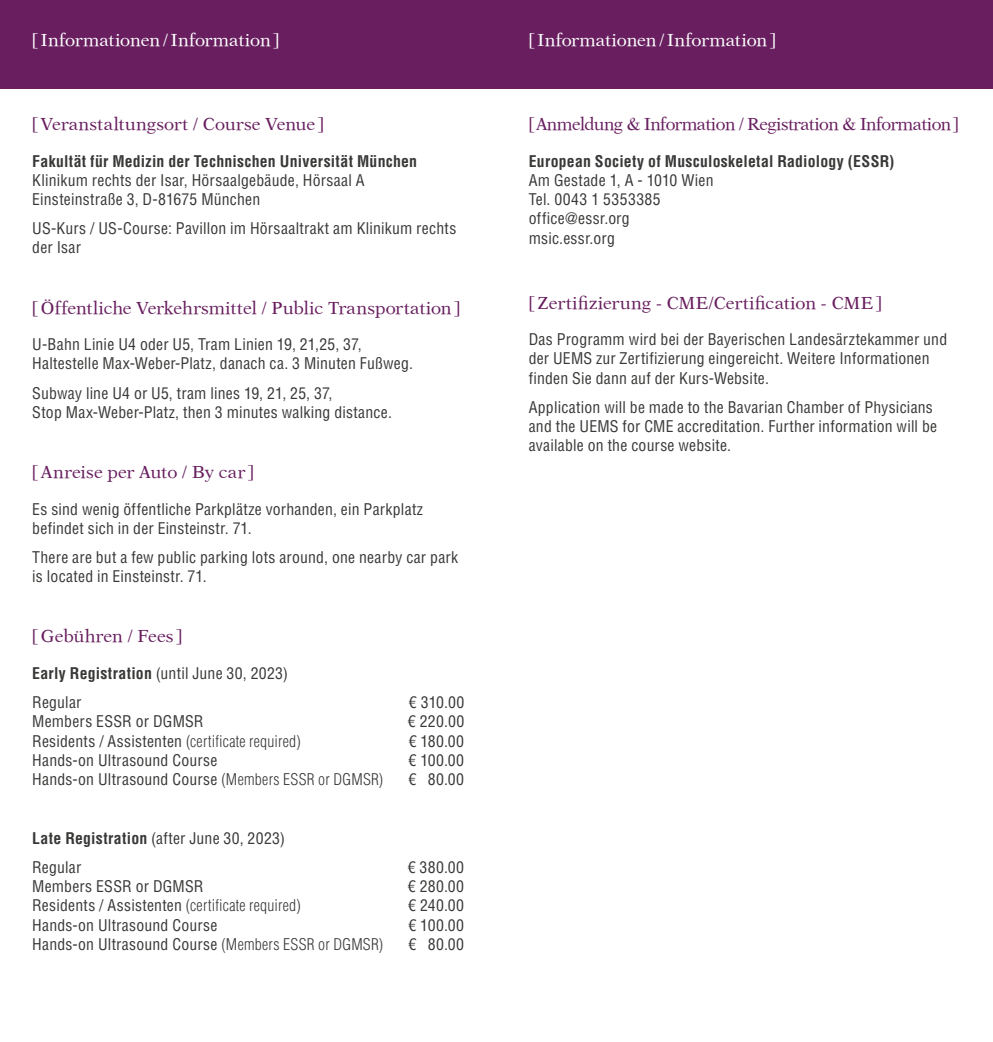
<style>
.page{position:relative;width:993px;height:1042px;background:#fff}
.page>*{position:absolute;margin:0;border:0;box-sizing:border-box;transform-origin:0 0}
.t1{font:17.5px "New Aster";letter-spacing:-.005em;color:#681e5f}
.t2{font:17.5px "New Aster";letter-spacing:-.005em;color:#fff}
.t3{font:17.5px "New Aster";letter-spacing:-.03em;color:#681e5f}
.t4{font:17.5px "New Aster";letter-spacing:.015em;color:#681e5f}
.t5{font:condensed 15.75px/19.2px "Helvetica LT Std";letter-spacing:.015em;color:#383937}
.t6{font:700 condensed 15.75px "Helvetica LT Std";letter-spacing:.015em;color:#383937}
.s1{font-weight:700}
.s2{font-weight:300}
</style>
<div class="page">
<div style="left:0;top:0;width:496px;height:88px;background:#681e5f"></div>
<div style="left:496px;top:0;width:496px;height:88px;background:#681e5f"></div>
<p class="t2" style="left:32px;top:32px;width:248px">[Informationen / Information]</p>
<p class="t2" style="left:528px;top:32px;width:248px">[Informationen / Information]</p>
<p class="t1" style="left:32px;top:117px;width:293px">[Veranstaltungsort / Course Venue]</p>
<p class="t6" style="left:32px;top:151px;width:386px">Fakultät für Medizin der Technischen Universität München</p>
<p class="t5" style="left:32px;top:170px;width:334px">Klinikum rechts der Isar, Hörsaalgebäude, Hörsaal A<br>Einsteinstraße 3, D-81675 München</p>
<p class="t5" style="left:32px;top:219px;width:425px">US-Kurs / US-Course: Pavillon im Hörsaaltrakt am Klinikum rechts der Isar</p>
<p class="t1" style="left:32px;top:300px;width:429px">[Öffentliche Verkehrsmittel / Public Transportation]</p>
<p class="t5" style="left:32px;top:335px;width:382px">U-Bahn Linie U4 oder U5, Tram Linien 19, 21,25, 37,<br>Haltestelle Max-Weber-Platz, danach ca. 3 Minuten Fußweg.</p>
<p class="t5" style="left:32px;top:383px;width:361px">Subway line U4 or U5, tram lines 19, 21, 25, 37,<br>Stop Max-Weber-Platz, then 3 minutes walking distance.</p>
<p class="t1" style="left:32px;top:465px;width:223px">[Anreise per Auto / By car ]</p>
<p class="t5" style="left:32px;top:499px;width:392px">Es sind wenig öffentliche Parkplätze vorhanden, ein Parkplatz befindet sich in der Einsteinstr. 71.</p>
<p class="t5" style="left:32px;top:547px;width:427px">There are but a few public parking lots around, one nearby car park is located in Einsteinstr. 71.</p>
<p class="t1" style="left:32px;top:629px;width:151px">[Gebühren / Fees ]</p>
<p class="t5" style="left:32px;top:658px;width:257px;line-height:29.2px"><span class="s1">Early Registration</span> (until June 30, 2023)<br>Regular</p>
<p class="t5" style="left:409px;top:693px;width:57px">€ 310.00</p>
<p class="t5" style="left:32px;top:712px;width:173px">Members ESSR or DGMSR</p>
<p class="t5" style="left:408px;top:712px;width:58px">€ 220.00</p>
<p class="t5" style="left:32px;top:731px;width:270px">Residents / Assistenten <span class="s2">(certificate required)</span></p>
<p class="t5" style="left:408px;top:731px;width:57px">€ 180.00</p>
<p class="t5" style="left:32px;top:750px;width:187px">Hands-on Ultrasound Course</p>
<p class="t5" style="left:408px;top:750px;width:57px">€ 100.00</p>
<p class="t5" style="left:32px;top:770px;width:352px">Hands-on Ultrasound Course <span class="s2">(Members ESSR or DGMSR)</span></p>
<p class="t5" style="left:408px;top:770px;width:57px">€ 80.00</p>
<p class="t5" style="left:32px;top:823px;width:254px;line-height:29.2px"><span class="s1">Late Registration</span> (after June 30, 2023)<br>Regular</p>
<p class="t5" style="left:407px;top:857px;width:58px">€ 380.00</p>
<p class="t5" style="left:32px;top:876px;width:173px">Members ESSR or DGMSR</p>
<p class="t5" style="left:408px;top:876px;width:58px">€ 280.00</p>
<p class="t5" style="left:32px;top:896px;width:270px">Residents / Assistenten <span class="s2">(certificate required)</span></p>
<p class="t5" style="left:408px;top:896px;width:57px">€ 240.00</p>
<p class="t5" style="left:32px;top:915px;width:187px">Hands-on Ultrasound Course</p>
<p class="t5" style="left:408px;top:915px;width:57px">€ 100.00</p>
<p class="t5" style="left:32px;top:934px;width:352px">Hands-on Ultrasound Course <span class="s2">(Members ESSR or DGMSR)</span></p>
<p class="t5" style="left:408px;top:934px;width:57px">€ 80.00</p>
<p class="t3" style="left:528px;top:117px;width:431px">[Anmeldung &amp; Information / Registration &amp; Information]</p>
<p class="t6" style="left:528px;top:151px;width:367px">European Society of Musculoskeletal Radiology (ESSR)</p>
<p class="t5" style="left:528px;top:170px;width:186px">Am Gestade 1, A - 1010 Wien<br>Tel. 0043 1 5353385 office@essr.org msic.essr.org</p>
<p class="t4" style="left:528px;top:295px;width:354px">[ Zertifizierung - CME/Certification - CME ]</p>
<p class="t5" style="left:528px;top:330px;width:420px">Das Programm wird bei der Bayerischen Landesärztekammer und der UEMS zur Zertifizierung eingereicht. Weitere Informationen finden Sie dann auf der Kurs-Website.</p>
<p class="t5" style="left:528px;top:397px;width:410px">Application will be made to the Bavarian Chamber of Physicians and the UEMS for CME accreditation. Further information will be available on the course website.</p>
</div>
